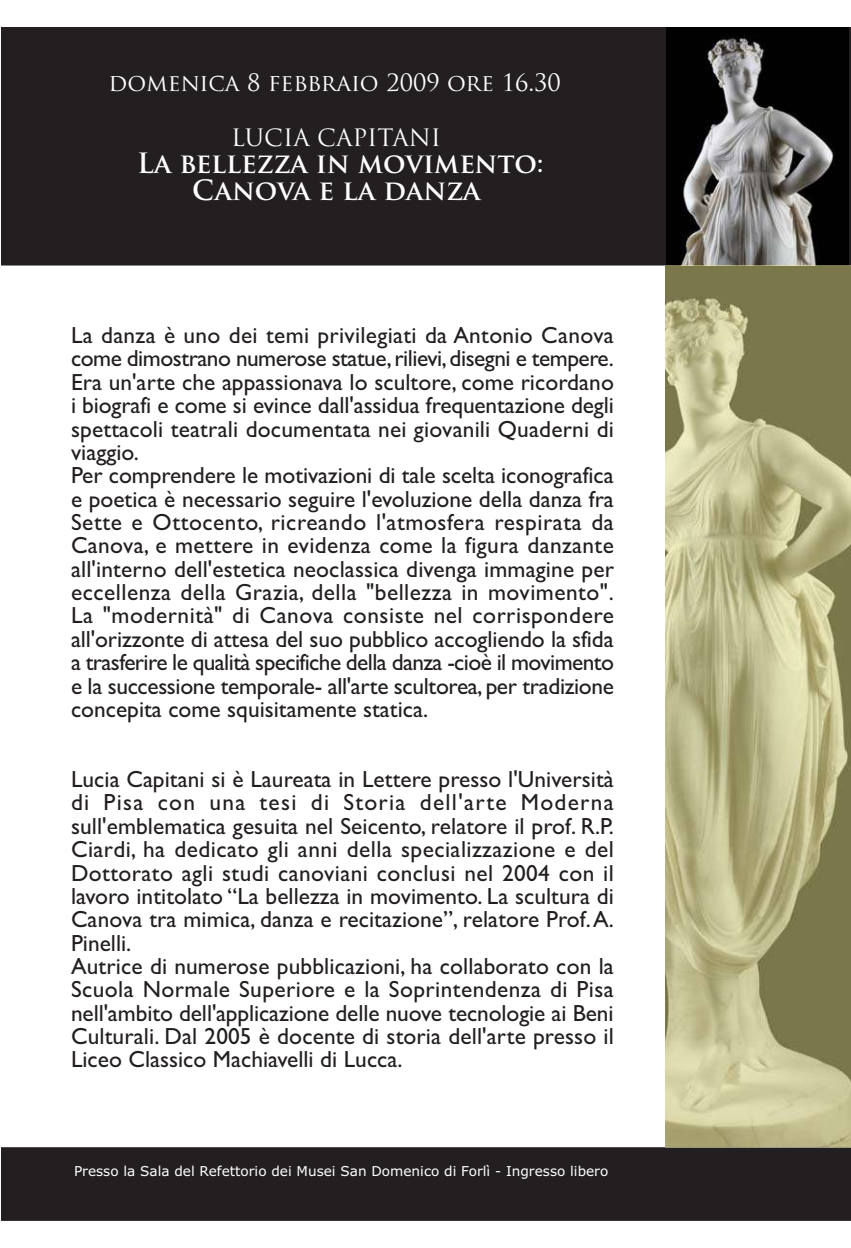
<style>
.page{position:relative;width:851px;height:1248px;background:#fff}
.page>*{position:absolute;margin:0;border:0;box-sizing:border-box;transform-origin:0 0}
.t1{font:700 27.2px/27.2px "Trajan Pro";color:#fff;text-align:center}
.t2{font:23.4px/23.4px "Gill Sans";letter-spacing:.005em;color:#231f20}
.t3{font:23.4px "Trajan Pro";color:#fff}
.t4{font:13.6px "Verdana";color:#fff}
</style>
<div class="page">
<div style="left:1px;top:27px;width:849px;height:238px;background:#231f20"></div>
<div style="left:1px;top:1147px;width:849px;height:72px;background:#231f20"></div>
<img style="left:666px;top:28px;width:181px;height:237px">
<img style="left:666px;top:266px;width:184px;height:881px">
<svg style="left:666px;top:1147px;width:184px;height:1px"></svg>
<img style="left:666px;top:265px;width:181px;height:1px">
<p class="t3" style="left:109px;top:69px;width:453px">domenica 8 febbraio 2009 ore 16.30</p>
<p class="t3" style="left:231px;top:124px;width:211px">LUCIA CAPITANI</p>
<p class="t1" style="left:137px;top:150px;width:408px">La bellezza in movimento:<br>Canova e la danza</p>
<p class="t2" style="left:71px;top:326px;width:544px">La danza è uno dei temi privilegiati da Antonio Canova come dimostrano numerose statue, rilievi, disegni e tempere.<br>Era un'arte che appassionava lo scultore, come ricordano i biografi e come si evince dall'assidua frequentazione degli spettacoli teatrali documentata nei giovanili Quaderni di viaggio.<br>Per comprendere le motivazioni di tale scelta iconografica e poetica è necessario seguire l'evoluzione della danza fra Sette e Ottocento, ricreando l'atmosfera respirata da Canova, e mettere in evidenza come la figura danzante all'interno dell'estetica neoclassica divenga immagine per eccellenza della Grazia, della "bellezza in movimento".<br>La "modernità" di Canova consiste nel corrispondere all'orizzonte di attesa del suo pubblico accogliendo la sfida a trasferire le qualità specifiche della danza -cioè il movimento e la successione temporale- all'arte scultorea, per tradizione concepita come squisitamente statica.</p>
<p class="t2" style="left:71px;top:770px;width:544px">Lucia Capitani si è Laureata in Lettere presso l'Università di Pisa con una tesi di Storia dell'arte Moderna sull'emblematica gesuita nel Seicento, relatore il prof. R.P.<br>Ciardi, ha dedicato gli anni della specializzazione e del Dottorato agli studi canoviani conclusi nel 2004 con il lavoro intitolato “La bellezza in movimento. La scultura di Canova tra mimica, danza e recitazione”, relatore Prof. A.<br>Pinelli.<br>Autrice di numerose pubblicazioni, ha collaborato con la Scuola Normale Superiore e la Soprintendenza di Pisa nell'ambito dell'applicazione delle nuove tecnologie ai Beni Culturali. Dal 2005 è docente di storia dell'arte presso il Liceo Classico Machiavelli di Lucca.</p>
<p class="t4" style="left:74px;top:1165px;width:535px">Presso la Sala del Refettorio dei Musei San Domenico di Forlì - Ingresso libero</p>
</div>
